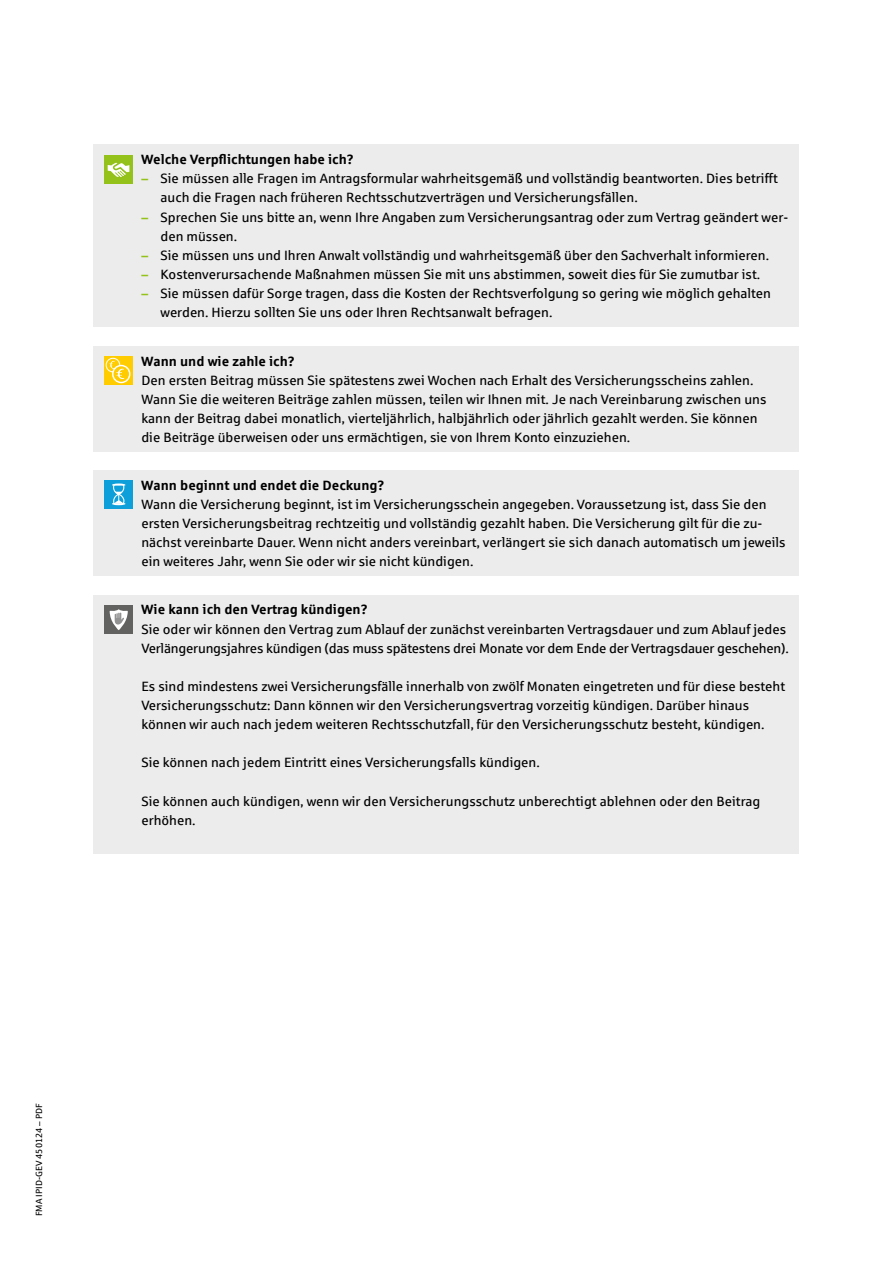
<style>
.page{position:relative;width:893px;height:1263px;background:#fff}
.page>*{position:absolute;margin:0;border:0;box-sizing:border-box;transform-origin:0 0}
.t1{font:13.5px/19.2px "Sparkasse Rg";color:#000}
.t2{font:700 13.5px "Sparkasse Rg";color:#000}
.t3{font:9px "Sparkasse Rg";color:#000}
.s1{font-weight:700;color:#94c11a}
.s2{font-weight:700}
</style>
<div class="page">
<div style="left:94px;top:145px;width:705px;height:182px;background:#ececec"></div>
<div style="left:104px;top:155px;width:29px;height:28px;background:#94c11a"></div>
<svg style="left:108px;top:162px;width:22px;height:15px"></svg>
<div style="left:94px;top:346px;width:705px;height:106px;background:#ececec"></div>
<svg style="left:104px;top:356px;width:29px;height:29px"></svg>
<div style="left:106px;top:358px;width:14px;height:14px;border:1px solid #fff;border-radius:50%"></div>
<svg style="left:113px;top:365px;width:17px;height:17px"></svg>
<div style="left:112px;top:365px;width:18px;height:18px;border:1px solid #fff;border-radius:50%"></div>
<svg style="left:108px;top:360px;width:17px;height:20px"></svg>
<div style="left:94px;top:470px;width:705px;height:106px;background:#ececec"></div>
<div style="left:104px;top:480px;width:29px;height:29px;background:#0c9fda"></div>
<svg style="left:112px;top:483px;width:13px;height:22px"></svg>
<div style="left:94px;top:595px;width:705px;height:259px;background:#ececec"></div>
<div style="left:104px;top:605px;width:29px;height:28px;background:#626261"></div>
<svg style="left:110px;top:609px;width:18px;height:21px"></svg>
<p class="t2" style="left:141px;top:151px;width:214px">Welche Verpflichtungen habe ich?</p>
<p class="t1" style="left:161px;top:169px;width:619px;text-indent:-19px"><span class="s1">–</span> Sie müssen alle Fragen im Antragsformular wahrheitsgemäß und vollständig beantworten. Dies betrifft auch die Fragen nach früheren Rechtsschutzverträgen und Versicherungsfällen.</p>
<p class="t1" style="left:161px;top:207px;width:629px;text-indent:-19px"><span class="s1">–</span> Sprechen Sie uns bitte an, wenn Ihre Angaben zum Versicherungsantrag oder zum Vertrag geändert wer&shy;den müssen.</p>
<p class="t1" style="left:141px;top:245px;width:629px"><span class="s1">–</span> Sie müssen uns und Ihren Anwalt vollständig und wahrheitsgemäß über den Sachverhalt informieren.</p>
<p class="t1" style="left:141px;top:264px;width:620px"><span class="s1">–</span> Kostenverursachende Maßnahmen müssen Sie mit uns abstimmen, soweit dies für Sie zumutbar ist.</p>
<p class="t1" style="left:161px;top:283px;width:612px;text-indent:-19px"><span class="s1">–</span> Sie müssen dafür Sorge tragen, dass die Kosten der Rechtsverfolgung so gering wie möglich gehalten werden. Hierzu sollten Sie uns oder Ihren Rechtsanwalt befragen.</p>
<p class="t1" style="left:141px;top:351px;width:627px"><span class="s2">Wann und wie zahle ich?<br></span>Den ersten Beitrag müssen Sie spätestens zwei Wochen nach Erhalt des Versicherungsscheins zahlen.<br>Wann Sie die weiteren Beiträge zahlen müssen, teilen wir Ihnen mit. Je nach Vereinbarung zwischen uns kann der Beitrag dabei monatlich, vierteljährlich, halbjährlich oder jährlich gezahlt werden. Sie können die Beiträge überweisen oder uns ermächtigen, sie von Ihrem Konto einzuziehen.</p>
<p class="t1" style="left:141px;top:475px;width:646px"><span class="s2">Wann beginnt und endet die Deckung?<br></span>Wann die Versicherung beginnt, ist im Versicherungsschein angegeben. Voraussetzung ist, dass Sie den ersten Versicherungsbeitrag rechtzeitig und vollständig gezahlt haben. Die Versicherung gilt für die zu&shy;nächst vereinbarte Dauer. Wenn nicht anders vereinbart, verlängert sie sich danach automatisch um jeweils ein weiteres Jahr, wenn Sie oder wir sie nicht kündigen.</p>
<p class="t1" style="left:141px;top:600px;width:649px"><span class="s2">Wie kann ich den Vertrag kündigen?<br></span>Sie oder wir können den Vertrag zum Ablauf der zunächst vereinbarten Vertragsdauer und zum Ablauf jedes<br>Verlängerungsjahres kündigen (das muss spätestens drei Monate vor dem Ende der Vertragsdauer geschehen).</p>
<p class="t1" style="left:141px;top:676px;width:645px">Es sind mindestens zwei Versicherungsfälle innerhalb von zwölf Monaten eingetreten und für diese besteht<br>Versicherungsschutz: Dann können wir den Versicherungsvertrag vorzeitig kündigen. Darüber hinaus können wir auch nach jedem weiteren Rechtsschutzfall, für den Versicherungsschutz besteht, kündigen.</p>
<p class="t1" style="left:141px;top:753px;width:400px">Sie können nach jedem Eintritt eines Versicherungsfalls kündigen.</p>
<p class="t1" style="left:141px;top:791px;width:621px">Sie können auch kündigen, wenn wir den Versicherungsschutz unberechtigt ablehnen oder den Beitrag erhöhen.</p>
<p class="t3" style="left:33px;top:1216px;width:115px;rotate:-90deg">FMA IPID-GEV 450124 – PDF</p>
</div>
